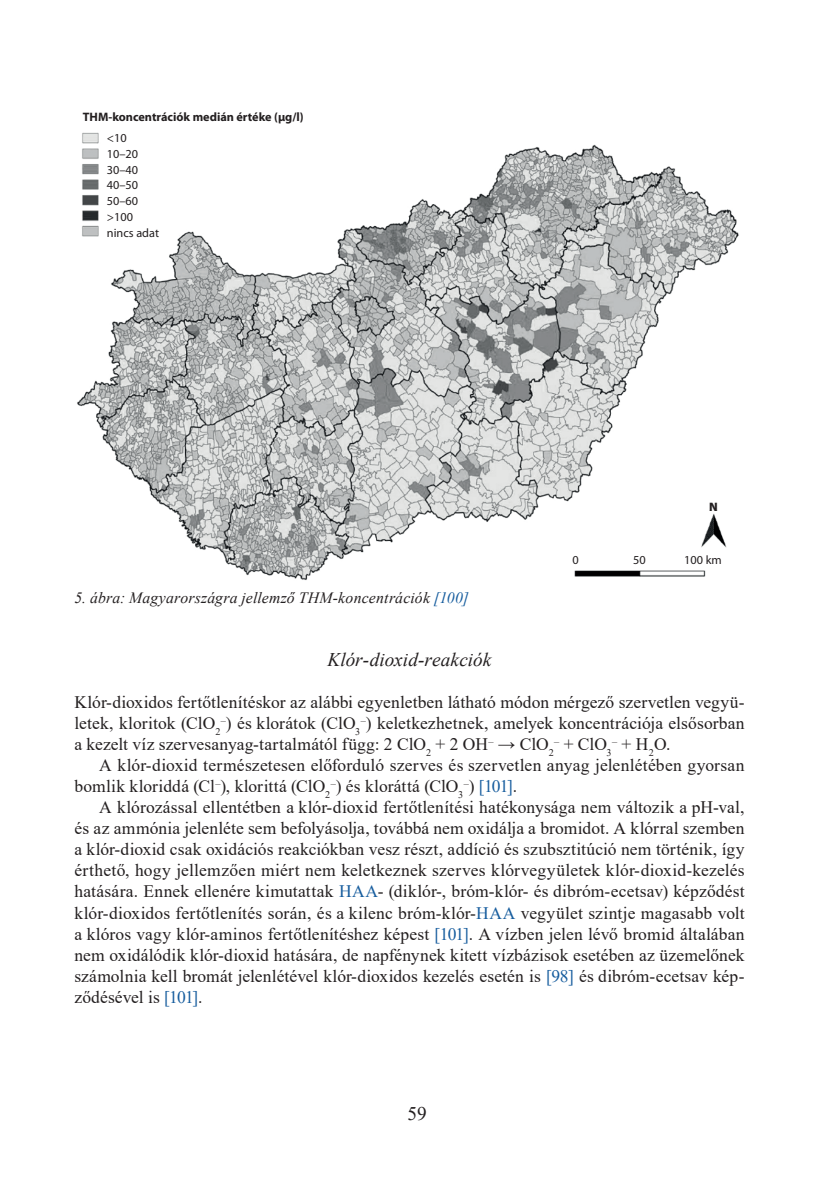
<style>
.page{position:relative;width:834px;height:1181px;background:#fff}
.page>*{position:absolute;margin:0;border:0;box-sizing:border-box;transform-origin:0 0}
._1_1__Section_Head{font:italic 19.25px "Times New Roman";color:#231f20}
.t1{font:19.25px "Times New Roman";color:#231f20}
.Body{font:17.5px/21px "Times New Roman";letter-spacing:.01em;color:#231f20}
.Body_1st_Paragraph_T{font:17.5px/21px "Times New Roman";letter-spacing:.005em;color:#231f20;text-align:justify}
.Figure_Number___Titl{font:italic 15.75px "Times New Roman";letter-spacing:.01em;color:#231f20}
.t2{font:12.25px/15.8px "Myriad Pro";color:#231f20}
.t3{font:700 12.25px/21.2px "Myriad Pro";color:#231f20}
.t4{font:900 12.25px "Myriad Pro";color:#231f20}
.s1{font-weight:400}
.s2{color:#175d9e}
</style>
<div class="page">
<img style="left:77px;top:132px;width:662px;height:448px">
<p class="t3" style="left:107px;top:106px;width:198px;text-indent:-24px">THM-koncentrációk medián értéke (µg/l) <span class="s1">&lt;10</span></p>
<p class="t2" style="left:107px;top:146px;width:54px">10–20<br>30–40<br>40–50<br>50–60 &gt;100 nincs adat</p>
<p class="Figure_Number___Titl" style="left:74px;top:587px;width:396px">5. ábra: Magyarországra jellemző THM-koncentrációk <span class="s2">[100]</span></p>
<p class="t4" style="left:709px;top:498px;width:10px">N</p>
<p class="t2" style="left:572px;top:552px;width:8px">0</p>
<p class="t2" style="left:633px;top:552px;width:14px">50</p>
<p class="t2" style="left:684px;top:552px;width:39px">100 km</p>
<p class="_1_1__Section_Head" style="left:327px;top:647px;width:165px">Klór-dioxid-reakciók</p>
<p class="Body_1st_Paragraph_T" style="left:74px;top:691px;width:671px">Klór-dioxidos fertőtlenítéskor az alábbi egyenletben látható módon mérgező szervetlen vegyü&shy;letek, kloritok (ClO<sub>2</sub><sup>–</sup>) és klorátok (ClO<sub>3</sub><sup>–</sup>) keletkezhetnek, amelyek koncentrációja elsősorban a kezelt víz szervesanyag-tartalmától függ: 2 ClO<sub>2</sub> + 2 OH<sup>–</sup> → ClO<sub>2</sub><sup>–</sup> + ClO<sub>3</sub><sup>–</sup> + H<sub>2</sub>O.</p>
<p class="Body" style="left:74px;top:754px;width:671px;text-indent:25px">A klór-dioxid természetesen előforduló szerves és szervetlen anyag jelenlétében gyorsan bomlik kloriddá (Cl<sup>–</sup>), klorittá (ClO<sub>2</sub><sup>–</sup>) és kloráttá (ClO<sub>3</sub><sup>–</sup>) <span class="s2">[101]</span>.</p>
<p class="Body" style="left:74px;top:796px;width:671px;text-align:justify;text-indent:25px">A klórozással ellentétben a klór-dioxid fertőtlenítési hatékonysága nem változik a pH-val, és az ammónia jelenléte sem befolyásolja, továbbá nem oxidálja a bromidot. A klórral szemben a klór-dioxid csak oxidációs reakciókban vesz részt, addíció és szubsztitúció nem történik, így érthető, hogy jellemzően miért nem keletkeznek szerves klórvegyületek klór-dioxid-kezelés hatására. Ennek ellenére kimutattak <span class="s2">HAA</span>- (diklór-, bróm-klór- és dibróm-ecetsav) képződést klór-dioxidos fertőtlenítés során, és a kilenc bróm-klór-<span class="s2">HAA</span> vegyület szintje magasabb volt a klóros vagy klór-aminos fertőtlenítéshez képest <span class="s2">[101]</span>. A vízben jelen lévő bromid általában nem oxidálódik klór-dioxid hatására, de napfénynek kitett vízbázisok esetében az üzemelőnek számolnia kell bromát jelenlétével klór-dioxidos kezelés esetén is <span class="s2">[98]</span> és dibróm-ecetsav kép&shy;ződésével is <span class="s2">[101]</span>.</p>
<p class="t1" style="left:407px;top:1100px;width:21px">59</p>
</div>
